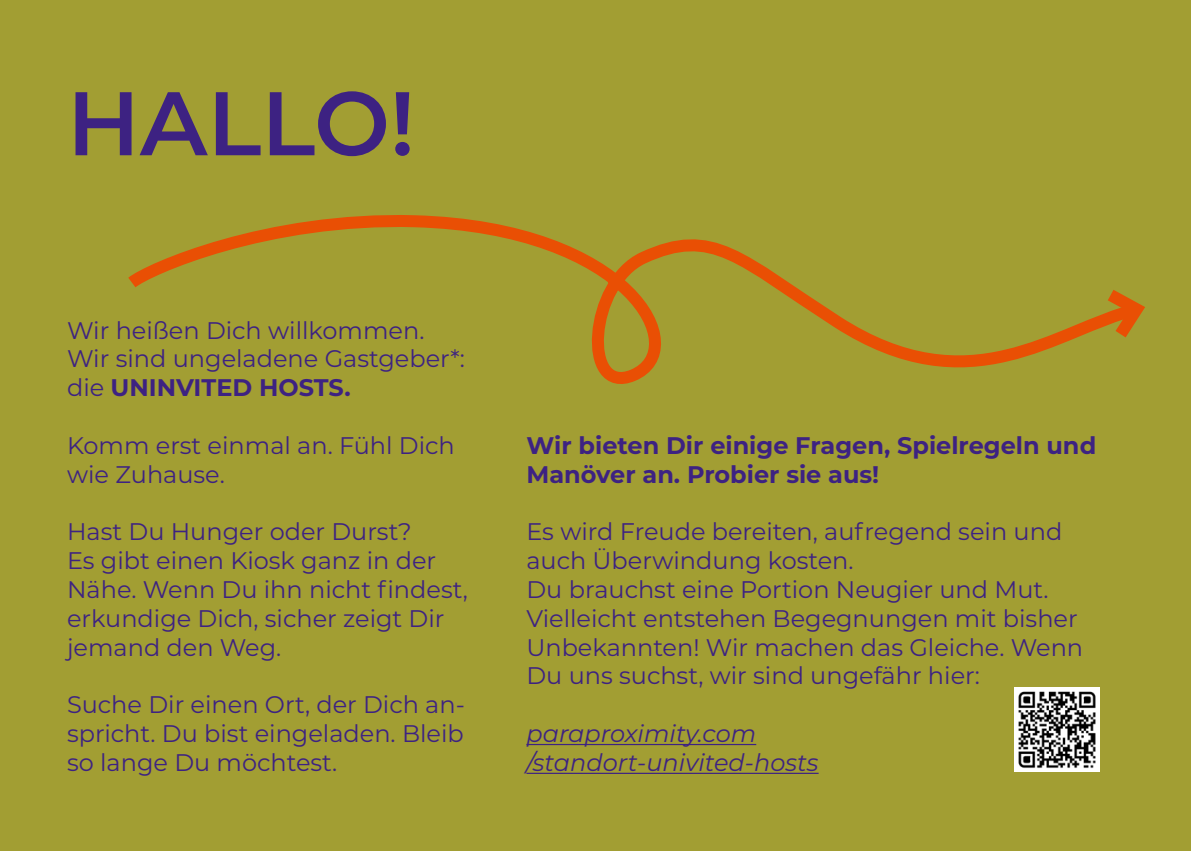
<style>
.page{position:relative;width:1191px;height:851px;background:#fff}
.page>*{position:absolute;margin:0;border:0;box-sizing:border-box;transform-origin:0 0}
.t1{font:600 90px "Montserrat";color:#3d2282}
.t2{font:24px/28.8px "Montserrat";color:#3d2282}
.t3{font:700 24px/28.8px "Montserrat";color:#3d2282}
.t4{font:italic 24px/28.8px "Montserrat";color:#3d2282}
.s1{font-weight:700}
</style>
<div class="page">
<div style="left:0;top:0;width:1191px;height:850px;background:#a29e33"></div>
<hr style="left:526px;top:743px;width:230px;height:2px;background:#3d2282">
<hr style="left:526px;top:772px;width:292px;height:1px;background:#3d2282">
<img style="left:1014px;top:687px;width:85px;height:84px">
<svg style="left:128px;top:215px;width:966px;height:169px"></svg>
<svg style="left:1094px;top:290px;width:51px;height:48px"></svg>
<h1 class="t1" style="left:67px;top:59px;width:349px">HALLO!</h1>
<p class="t2" style="left:67px;top:315px;width:399px">Wir heißen Dich willkommen.<br>Wir sind ungeladene Gastgeber*: die <span class="s1">UNINVITED HOSTS.</span></p>
<p class="t2" style="left:67px;top:430px;width:389px">Komm erst einmal an. Fühl Dich wie Zuhause.</p>
<p class="t2" style="left:67px;top:516px;width:402px">Hast Du Hunger oder Durst?<br>Es gibt einen Kiosk ganz in der<br>Nähe. Wenn Du ihn nicht findest, erkundige Dich, sicher zeigt Dir jemand den Weg.</p>
<p class="t2" style="left:67px;top:689px;width:399px;text-align:justify">Suche Dir einen Ort, der Dich an&shy;spricht. Du bist eingeladen. Bleib so lange Du möchtest.</p>
<p class="t3" style="left:526px;top:429px;width:571px">Wir bieten Dir einige Fragen, Spielregeln und<br>Manöver an. Probier sie aus!</p>
<p class="t2" style="left:526px;top:516px;width:558px">Es wird Freude bereiten, aufregend sein und auch Überwindung kosten.<br>Du brauchst eine Portion Neugier und Mut.<br>Vielleicht entstehen Begegnungen mit bisher Unbekannten! Wir machen das Gleiche. Wenn Du uns suchst, wir sind ungefähr hier:</p>
<p class="t4" style="left:526px;top:718px;width:294px">paraproximity.com /standort-univited-hosts</p>
</div>
